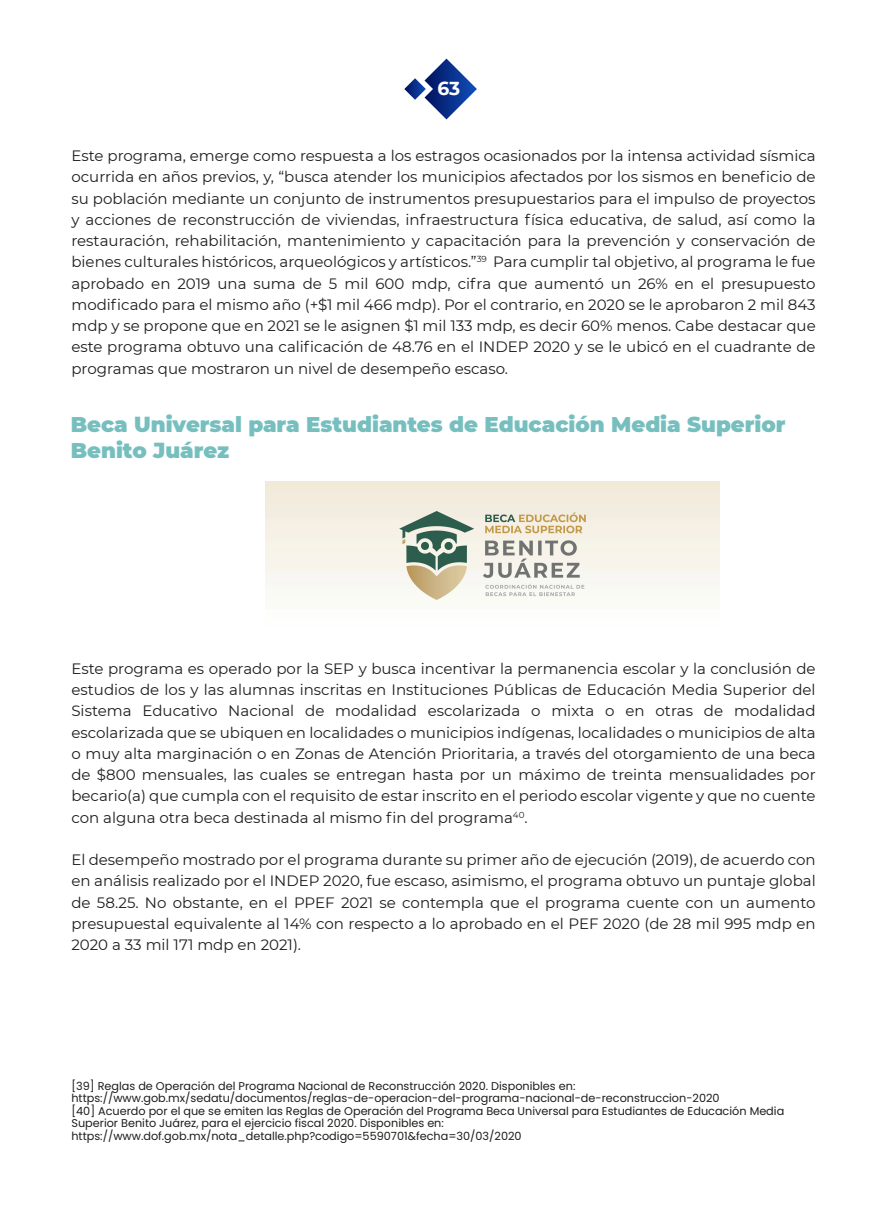
<style>
.page{position:relative;width:886px;height:1230px;background:#fff}
.page>*{position:absolute;margin:0;border:0;box-sizing:border-box;transform-origin:0 0}
.t1{font:900 21.25px/25.5px "Montserrat";color:#77bfbf}
.t2{font:700 18.75px "Montserrat";color:#fff}
.t3{font:15px/21.2px "Montserrat";color:#1d1d1b;text-align:justify}
.t4{font:11.25px/12.5px "Poppins";color:#1d1d1b}
</style>
<div class="page">
<img style="left:265px;top:481px;width:454px;height:120px">
<svg style="left:404px;top:59px;width:73px;height:60px"></svg>
<p class="t2" style="left:437px;top:75px;width:25px">63</p>
<p class="t3" style="left:71px;top:145px;width:746px">Este programa, emerge como respuesta a los estragos ocasionados por la intensa actividad sísmica ocurrida en años previos, y, “busca atender los municipios afectados por los sismos en beneficio de su población mediante un conjunto de instrumentos presupuestarios para el impulso de proyectos y acciones de reconstrucción de viviendas, infraestructura física educativa, de salud, así como la restauración, rehabilitación, mantenimiento y capacitación para la prevención y conservación de bienes culturales históricos, arqueológicos y artísticos.”<sup>39</sup> Para cumplir tal objetivo, al programa le fue aprobado en 2019 una suma de 5 mil 600 mdp, cifra que aumentó un 26% en el presupuesto modificado para el mismo año (+$1 mil 466 mdp). Por el contrario, en 2020 se le aprobaron 2 mil 843 mdp y se propone que en 2021 se le asignen $1 mil 133 mdp, es decir 60% menos. Cabe destacar que este programa obtuvo una calificación de 48.76 en el INDEP 2020 y se le ubicó en el cuadrante de programas que mostraron un nivel de desempeño escaso.</p>
<h1 class="t1" style="left:71px;top:411px;width:716px">Beca Universal para Estudiantes de Educación Media Superior<br>Benito Juárez</h1>
<p class="t3" style="left:71px;top:657px;width:746px">Este programa es operado por la SEP y busca incentivar la permanencia escolar y la conclusión de estudios de los y las alumnas inscritas en Instituciones Públicas de Educación Media Superior del Sistema Educativo Nacional de modalidad escolarizada o mixta o en otras de modalidad escolarizada que se ubiquen en localidades o municipios indígenas, localidades o municipios de alta o muy alta marginación o en Zonas de Atención Prioritaria, a través del otorgamiento de una beca de $800 mensuales, las cuales se entregan hasta por un máximo de treinta mensualidades por becario(a) que cumpla con el requisito de estar inscrito en el periodo escolar vigente y que no cuente con alguna otra beca destinada al mismo fin del programa<sup>40</sup>.</p>
<p class="t3" style="left:71px;top:848px;width:746px">El desempeño mostrado por el programa durante su primer año de ejecución (2019), de acuerdo con en análisis realizado por el INDEP 2020, fue escaso, asimismo, el programa obtuvo un puntaje global de 58.25. No obstante, en el PPEF 2021 se contempla que el programa cuente con un aumento presupuestal equivalente al 14% con respecto a lo aprobado en el PEF 2020 (de 28 mil 995 mdp en 2020 a 33 mil 171 mdp en 2021).</p>
<p class="t4" style="left:71px;top:1079px;width:714px">[39] Reglas de Operación del Programa Nacional de Reconstrucción 2020. Disponibles en: https://www.gob.mx/sedatu/documentos/reglas-de-operacion-del-programa-nacional-de-reconstruccion-2020<br>[40] Acuerdo por el que se emiten las Reglas de Operación del Programa Beca Universal para Estudiantes de Educación Media Superior Benito Juárez, para el ejercicio fiscal 2020. Disponibles en: https://www.dof.gob.mx/nota_detalle.php?codigo=5590701&amp;fecha=30/03/2020</p>
</div>
